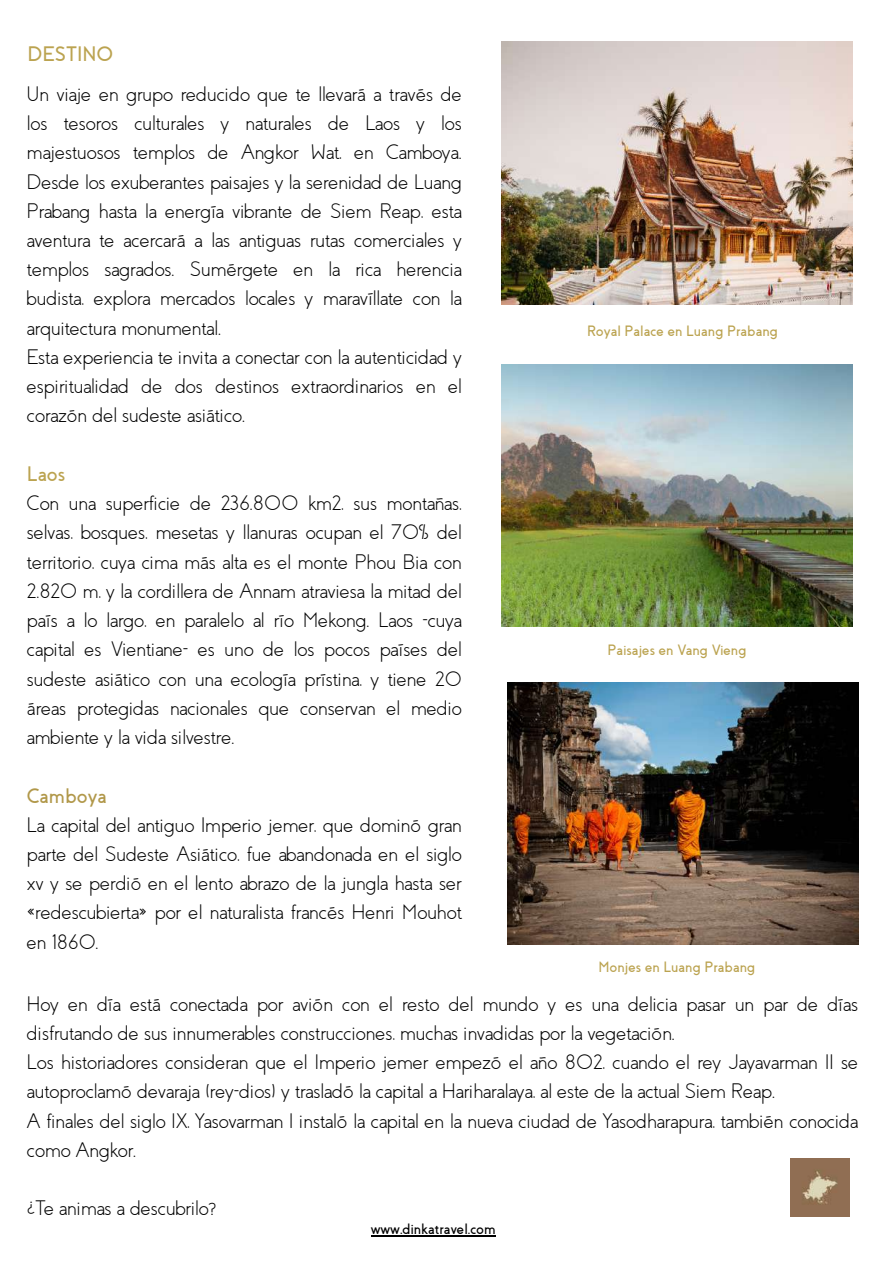
<style>
.page{position:relative;width:893px;height:1264px;background:#fff}
.page>*{position:absolute;margin:0;border:0;box-sizing:border-box;transform-origin:0 0}
.t1{font:300 21px/29.2px "Coves";color:#000}
.t2{font:700 21px "Coves";color:#bba350}
.t3{font:700 21px "Coves";color:#b1984a}
.t4{font:700 15px "Coves";color:#bba350}
.t5{font:700 15px "Coves";color:#000}
</style>
<div class="page">
<img style="left:501px;top:364px;width:351px;height:262px">
<img style="left:501px;top:42px;width:351px;height:263px">
<img style="left:507px;top:683px;width:351px;height:261px">
<hr style="left:371px;top:1235px;width:124px;height:1px;background:#000">
<img style="left:790px;top:1158px;width:59px;height:58px">
<p class="t2" style="left:27px;top:43px;width:87px">DESTINO</p>
<p class="t1" style="left:27px;top:79px;width:436px">Un viaje en grupo reducido que te llevará a través de los tesoros culturales y naturales de Laos y los majestuosos templos de Angkor Wat, en Camboya.<br>Desde los exuberantes paisajes y la serenidad de Luang Prabang hasta la energía vibrante de Siem Reap, esta aventura te acercará a las antiguas rutas comerciales y templos sagrados. Sumérgete en la rica herencia budista, explora mercados locales y maravíllate con la arquitectura monumental.<br>Esta experiencia te invita a conectar con la autenticidad y espiritualidad de dos destinos extraordinarios en el corazón del sudeste asiático.</p>
<p class="t2" style="left:27px;top:463px;width:40px">Laos</p>
<p class="t1" style="left:27px;top:489px;width:436px;text-align:justify">Con una superficie de 236.800 km2, sus montañas, selvas, bosques, mesetas y llanuras ocupan el 70% del territorio, cuya cima más alta es el monte Phou Bia con 2.820 m, y la cordillera de Annam atraviesa la mitad del país a lo largo, en paralelo al río Mekong. Laos -cuya capital es Vientiane- es uno de los pocos países del sudeste asiático con una ecología prístina, y tiene 20 áreas protegidas nacionales que conservan el medio ambiente y la vida silvestre.</p>
<p class="t3" style="left:27px;top:785px;width:81px">Camboya</p>
<p class="t1" style="left:27px;top:810px;width:436px;text-align:justify">La capital del antiguo Imperio jemer, que dominó gran parte del Sudeste Asiático, fue abandonada en el siglo xv y se perdió en el lento abrazo de la jungla hasta ser «redescubierta» por el naturalista francés Henri Mouhot en 1860.</p>
<p class="t4" style="left:587px;top:324px;width:192px">Royal Palace en Luang Prabang</p>
<p class="t4" style="left:607px;top:642px;width:140px">Paisajes en Vang Vieng</p>
<p class="t4" style="left:598px;top:959px;width:158px">Monjes en Luang Prabang</p>
<p class="t1" style="left:27px;top:989px;width:832px">Hoy en día está conectada por avión con el resto del mundo y es una delicia pasar un par de días disfrutando de sus innumerables construcciones, muchas invadidas por la vegetación.<br>Los historiadores consideran que el Imperio jemer empezó el año 802, cuando el rey Jayavarman II se autoproclamó devaraja (rey-dios) y trasladó la capital a Hariharalaya, al este de la actual Siem Reap.<br>A finales del siglo IX, Yasovarman I instaló la capital en la nueva ciudad de Yasodharapura, también conocida como Angkor.</p>
<p class="t1" style="left:27px;top:1194px;width:191px">¿Te animas a descubrilo?</p>
<p class="t5" style="left:371px;top:1221px;width:126px">www.dinkatravel.com</p>
</div>
